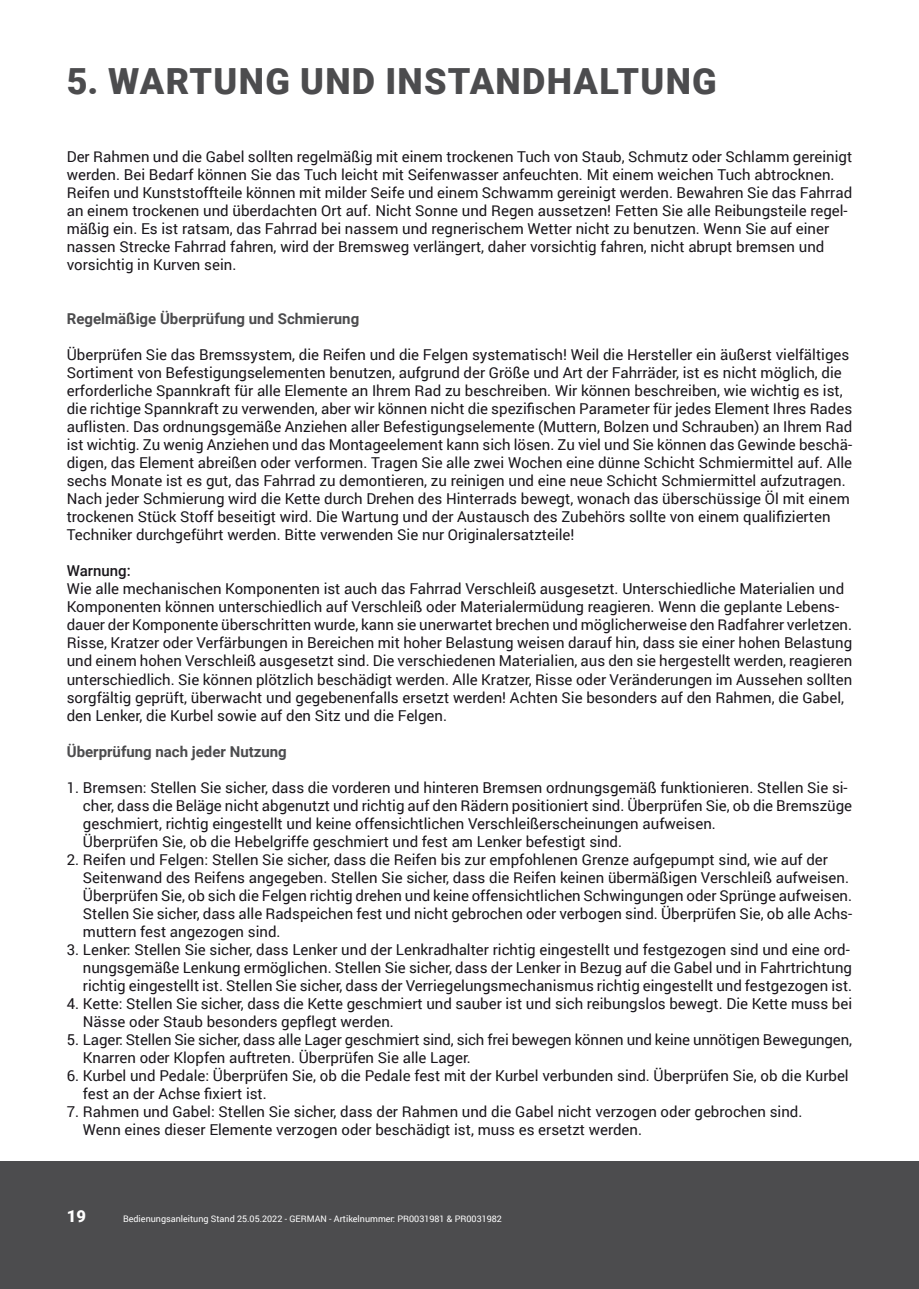
<style>
.page{position:relative;width:919px;height:1289px;background:#fff}
.page>*{position:absolute;margin:0;border:0;box-sizing:border-box;transform-origin:0 0}
.t1{font:900 36px "Roboto";letter-spacing:.035em;color:#4c4c4e}
.t2{font:900 16.5px "Roboto";color:#fff}
.t3{font:15px/18px "Roboto";color:#1a171c}
.t4{font:700 15px "Roboto";color:#4c4c4e}
.t5{font:500 15px "Roboto";color:#1a171c}
.t6{font:9px "Roboto";color:#fff}
</style>
<div class="page">
<div style="left:0;top:1161px;width:918px;height:127px;background:#4c4c4e"></div>
<h1 class="t1" style="left:67px;top:56px;width:651px">5. WARTUNG UND INSTANDHALTUNG</h1>
<p class="t3" style="left:67px;top:147px;width:786px">Der Rahmen und die Gabel sollten regelmäßig mit einem trockenen Tuch von Staub, Schmutz oder Schlamm gereinigt werden. Bei Bedarf können Sie das Tuch leicht mit Seifenwasser anfeuchten. Mit einem weichen Tuch abtrocknen.<br>Reifen und Kunststoffteile können mit milder Seife und einem Schwamm gereinigt werden. Bewahren Sie das Fahrrad an einem trockenen und überdachten Ort auf. Nicht Sonne und Regen aussetzen! Fetten Sie alle Reibungsteile regel&shy;mäßig ein. Es ist ratsam, das Fahrrad bei nassem und regnerischem Wetter nicht zu benutzen. Wenn Sie auf einer nassen Strecke Fahrrad fahren, wird der Bremsweg verlängert, daher vorsichtig fahren, nicht abrupt bremsen und vorsichtig in Kurven sein.</p>
<p class="t4" style="left:67px;top:308px;width:294px">Regelmäßige Überprüfung und Schmierung</p>
<p class="t3" style="left:67px;top:345px;width:786px">Überprüfen Sie das Bremssystem, die Reifen und die Felgen systematisch! Weil die Hersteller ein äußerst vielfältiges Sortiment von Befestigungselementen benutzen, aufgrund der Größe und Art der Fahrräder, ist es nicht möglich, die erforderliche Spannkraft für alle Elemente an Ihrem Rad zu beschreiben. Wir können beschreiben, wie wichtig es ist, die richtige Spannkraft zu verwenden, aber wir können nicht die spezifischen Parameter für jedes Element Ihres Rades auflisten. Das ordnungsgemäße Anziehen aller Befestigungselemente (Muttern, Bolzen und Schrauben) an Ihrem Rad ist wichtig. Zu wenig Anziehen und das Montageelement kann sich lösen. Zu viel und Sie können das Gewinde beschä&shy;digen, das Element abreißen oder verformen. Tragen Sie alle zwei Wochen eine dünne Schicht Schmiermittel auf. Alle sechs Monate ist es gut, das Fahrrad zu demontieren, zu reinigen und eine neue Schicht Schmiermittel aufzutragen.<br>Nach jeder Schmierung wird die Kette durch Drehen des Hinterrads bewegt, wonach das überschüssige Öl mit einem trockenen Stück Stoff beseitigt wird. Die Wartung und der Austausch des Zubehörs sollte von einem qualifizierten Techniker durchgeführt werden. Bitte verwenden Sie nur Originalersatzteile!</p>
<p class="t5" style="left:67px;top:560px;width:65px">Warnung:</p>
<p class="t3" style="left:67px;top:579px;width:786px">Wie alle mechanischen Komponenten ist auch das Fahrrad Verschleiß ausgesetzt. Unterschiedliche Materialien und Komponenten können unterschiedlich auf Verschleiß oder Materialermüdung reagieren. Wenn die geplante Lebens&shy;dauer der Komponente überschritten wurde, kann sie unerwartet brechen und möglicherweise den Radfahrer verletzen.<br>Risse, Kratzer oder Verfärbungen in Bereichen mit hoher Belastung weisen darauf hin, dass sie einer hohen Belastung und einem hohen Verschleiß ausgesetzt sind. Die verschiedenen Materialien, aus den sie hergestellt werden, reagieren unterschiedlich. Sie können plötzlich beschädigt werden. Alle Kratzer, Risse oder Veränderungen im Aussehen sollten sorgfältig geprüft, überwacht und gegebenenfalls ersetzt werden! Achten Sie besonders auf den Rahmen, die Gabel, den Lenker, die Kurbel sowie auf den Sitz und die Felgen.</p>
<p class="t4" style="left:67px;top:740px;width:221px">Überprüfung nach jeder Nutzung</p>
<p class="t3" style="left:83px;top:777px;width:770px;text-indent:-16px">1. Bremsen: Stellen Sie sicher, dass die vorderen und hinteren Bremsen ordnungsgemäß funktionieren. Stellen Sie si&shy;cher, dass die Beläge nicht abgenutzt und richtig auf den Rädern positioniert sind. Überprüfen Sie, ob die Bremszüge geschmiert, richtig eingestellt und keine offensichtlichen Verschleißerscheinungen aufweisen.<br>Überprüfen Sie, ob die Hebelgriffe geschmiert und fest am Lenker befestigt sind.</p>
<p class="t3" style="left:83px;top:849px;width:770px;text-indent:-16px">2. Reifen und Felgen: Stellen Sie sicher, dass die Reifen bis zur empfohlenen Grenze aufgepumpt sind, wie auf der Seitenwand des Reifens angegeben. Stellen Sie sicher, dass die Reifen keinen übermäßigen Verschleiß aufweisen.<br>Überprüfen Sie, ob sich die Felgen richtig drehen und keine offensichtlichen Schwingungen oder Sprünge aufweisen.<br>Stellen Sie sicher, dass alle Radspeichen fest und nicht gebrochen oder verbogen sind. Überprüfen Sie, ob alle Achs&shy;muttern fest angezogen sind.</p>
<p class="t3" style="left:83px;top:939px;width:770px;text-indent:-16px">3. Lenker: Stellen Sie sicher, dass Lenker und der Lenkradhalter richtig eingestellt und festgezogen sind und eine ord&shy;nungsgemäße Lenkung ermöglichen. Stellen Sie sicher, dass der Lenker in Bezug auf die Gabel und in Fahrtrichtung richtig eingestellt ist. Stellen Sie sicher, dass der Verriegelungsmechanismus richtig eingestellt und festgezogen ist.</p>
<p class="t3" style="left:83px;top:993px;width:770px;text-indent:-16px">4. Kette: Stellen Sie sicher, dass die Kette geschmiert und sauber ist und sich reibungslos bewegt. Die Kette muss bei<br>Nässe oder Staub besonders gepflegt werden.</p>
<p class="t3" style="left:83px;top:1029px;width:770px;text-indent:-16px">5. Lager: Stellen Sie sicher, dass alle Lager geschmiert sind, sich frei bewegen können und keine unnötigen Bewegungen,<br>Knarren oder Klopfen auftreten. Überprüfen Sie alle Lager.</p>
<p class="t3" style="left:83px;top:1065px;width:767px;text-indent:-16px">6. Kurbel und Pedale: Überprüfen Sie, ob die Pedale fest mit der Kurbel verbunden sind. Überprüfen Sie, ob die Kurbel fest an der Achse fixiert ist.</p>
<p class="t3" style="left:83px;top:1101px;width:721px;text-indent:-16px">7. Rahmen und Gabel: Stellen Sie sicher, dass der Rahmen und die Gabel nicht verzogen oder gebrochen sind.<br>Wenn eines dieser Elemente verzogen oder beschädigt ist, muss es ersetzt werden.</p>
<p class="t2" style="left:67px;top:1204px;width:21px">19</p>
<p class="t6" style="left:123px;top:1212px;width:380px">Bedienungsanleitung Stand 25.05.2022 - GERMAN - Artikelnummer: PR0031981 &amp; PR0031982</p>
</div>
